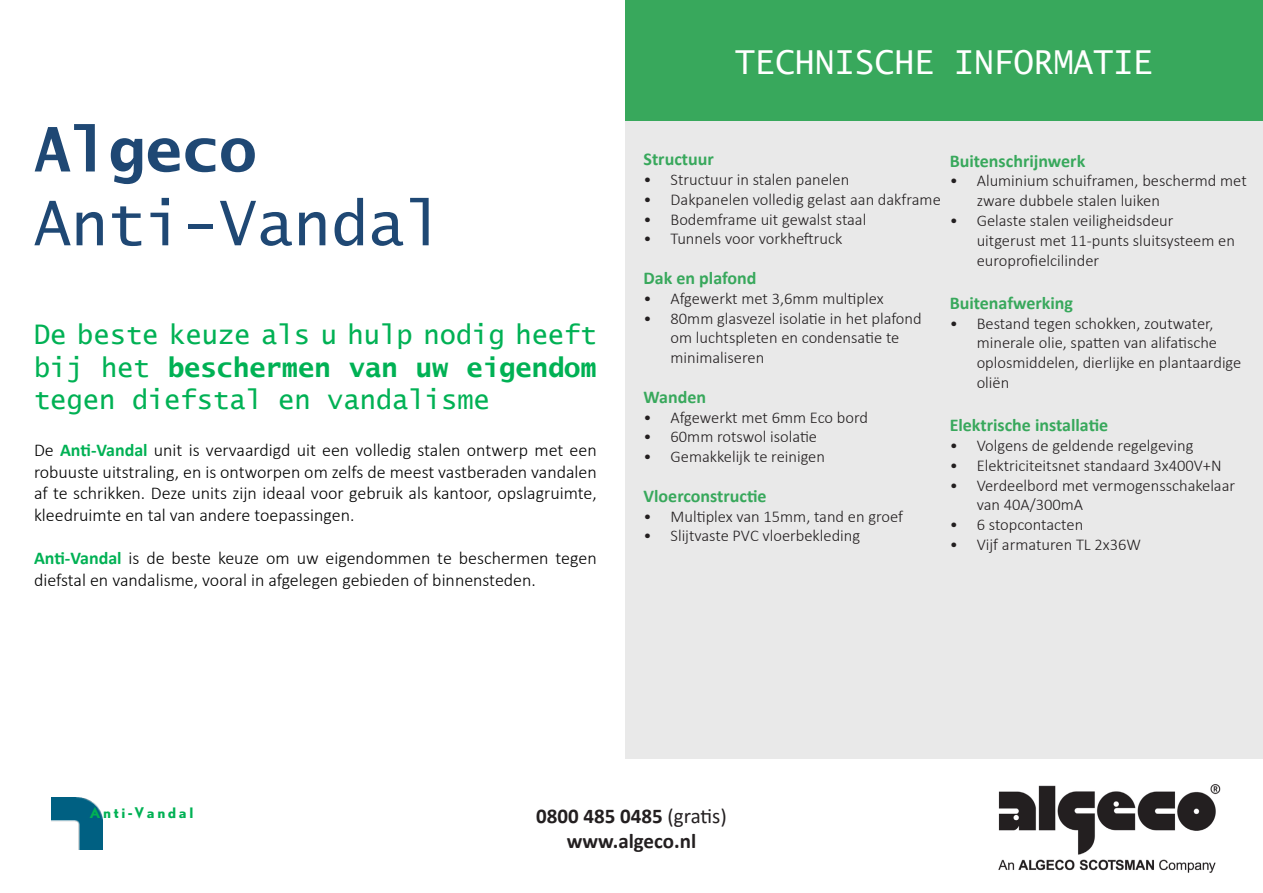
<style>
.page{position:relative;width:1263px;height:893px;background:#fff}
.page>*{position:absolute;margin:0;border:0;box-sizing:border-box;transform-origin:0 0}
.t1{font:61.5px "Lucida Sans Typewriter";color:#1f4874}
.t2{font:700 61.5px "Lucida Sans Typewriter";color:#1f4874}
.t3{font:33px "Lucida Sans Typewriter";color:#fff}
.t4{font:27px/32.4px "Lucida Sans Typewriter";color:#00b154;text-align:justify}
.t5{font:700 21px/25.2px "Calibri";color:#231f20;text-align:center}
.t6{font:300 18px/21.6px "Calibri";color:#000;text-align:justify}
.t7{font:700 18px "Calibri";color:#38a85c}
.t8{font:300 16.5px/19.8px "Calibri";color:#231f20}
.t9{font:700 13.5px "DTL Nobel T";color:#00b154}
.s1{font-weight:700}
.s2{font-weight:700;color:#00b154}
.s3{font-weight:400}
</style>
<div class="page">
<img style="left:998px;top:784px;width:223px;height:89px">
<img style="left:52px;top:798px;width:51px;height:51px">
<div style="left:625px;top:116px;width:638px;height:643px;background:#e9e9e9"></div>
<div style="left:625px;top:0;width:638px;height:120px;background:#38a85c"></div>
<p class="t2" style="left:34px;top:114px;width:224px">Algeco</p>
<p class="t1" style="left:34px;top:188px;width:409px">Anti-Vandal</p>
<p class="t4" style="left:34px;top:319px;width:564px">De beste keuze als u hulp nodig heeft bij het <span class="s1">beschermen van uw eigendom </span>tegen diefstal en vandalisme</p>
<p class="t6" style="left:34px;top:439px;width:564px">De <span class="s2">Anti-Vandal</span> unit is vervaardigd uit een volledig stalen ontwerp met een robuuste uitstraling, en is ontworpen om zelfs de meest vastberaden vandalen af te schrikken. Deze units zijn ideaal voor gebruik als kantoor, opslagruimte, kleedruimte en tal van andere toepassingen.</p>
<p class="t6" style="left:34px;top:547px;width:564px"><span class="s2">Anti-Vandal</span> is de beste keuze om uw eigendommen te beschermen tegen diefstal en vandalisme, vooral in afgelegen gebieden of binnensteden.</p>
<p class="t3" style="left:735px;top:44px;width:419px">TECHNISCHE INFORMATIE</p>
<p class="t7" style="left:643px;top:146px;width:72px">Structuur</p>
<p class="t8" style="left:643px;top:169px;width:207px">• Structuur in stalen panelen</p>
<p class="t8" style="left:643px;top:189px;width:299px">• Dakpanelen volledig gelast aan dakframe</p>
<p class="t8" style="left:643px;top:209px;width:224px">• Bodemframe uit gewalst staal</p>
<p class="t8" style="left:643px;top:229px;width:200px">• Tunnels voor vorkheftruck</p>
<p class="t7" style="left:643px;top:265px;width:115px">Dak en plafond</p>
<p class="t8" style="left:643px;top:288px;width:242px">• Afgewerkt met 3,6mm multiplex</p>
<p class="t8" style="left:670px;top:308px;width:253px;text-indent:-27px">• 80mm glasvezel isolatie in het plafond om luchtspleten en condensatie te minimaliseren</p>
<p class="t7" style="left:643px;top:384px;width:64px">Wanden</p>
<p class="t8" style="left:643px;top:407px;width:226px">• Afgewerkt met 6mm Eco bord</p>
<p class="t8" style="left:643px;top:427px;width:175px">• 60mm rotswol isolatie</p>
<p class="t8" style="left:643px;top:447px;width:183px">• Gemakkelijk te reinigen</p>
<p class="t7" style="left:643px;top:483px;width:125px">Vloerconstructie</p>
<p class="t8" style="left:643px;top:506px;width:261px">• Multiplex van 15mm, tand en groef</p>
<p class="t8" style="left:643px;top:526px;width:218px">• Slijtvaste PVC vloerbekleding</p>
<p class="t7" style="left:950px;top:148px;width:137px">Buitenschrijnwerk</p>
<p class="t8" style="left:977px;top:171px;width:272px;text-indent:-27px">• Aluminium schuiframen, beschermd met zware dubbele stalen luiken</p>
<p class="t8" style="left:977px;top:210px;width:260px;text-indent:-27px">• Gelaste stalen veiligheidsdeur uitgerust met 11-punts sluitsysteem en europrofielcilinder</p>
<p class="t7" style="left:950px;top:290px;width:125px">Buitenafwerking</p>
<p class="t8" style="left:977px;top:313px;width:266px;text-indent:-27px">• Bestand tegen schokken, zoutwater, minerale olie, spatten van alifatische oplosmiddelen, dierlijke en plantaardige oliën</p>
<p class="t7" style="left:950px;top:412px;width:160px">Elektrische installatie</p>
<p class="t8" style="left:950px;top:435px;width:245px">• Volgens de geldende regelgeving</p>
<p class="t8" style="left:950px;top:455px;width:273px">• Elektriciteitsnet standaard 3x400V+N</p>
<p class="t8" style="left:977px;top:475px;width:260px;text-indent:-27px">• Verdeelbord met vermogensschakelaar van 40A/300mA</p>
<p class="t8" style="left:950px;top:515px;width:135px">• 6 stopcontacten</p>
<p class="t8" style="left:950px;top:534px;width:193px">• Vijf armaturen TL 2x36W</p>
<p class="t9" style="left:90px;top:803px;width:105px">A n t i - V a n d a l</p>
<p class="t5" style="left:536px;top:802px;width:192px">0800 485 0485 <span class="s3">(gratis) </span>www.algeco.nl</p>
</div>
